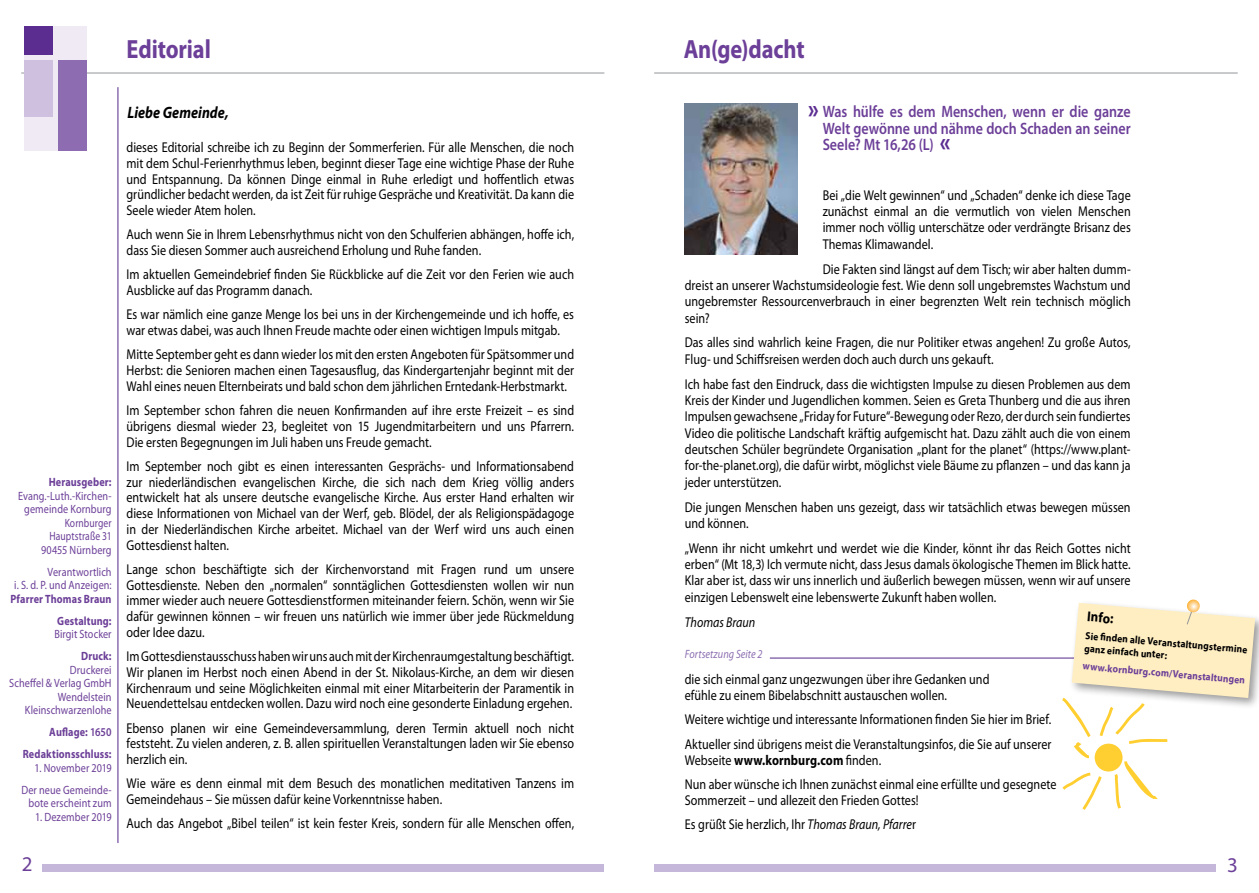
<style>
.page{position:relative;width:1259px;height:893px;background:#fff}
.page>*{position:absolute;margin:0;border:0;box-sizing:border-box;transform-origin:0 0}
.t1{font:700 27px "Myriad Pro";color:#5c2d91;scale:.85 1}
.t2{font:700 26.4px "Myriad Pro";letter-spacing:-.005em;color:#6c3f98;scale:.85 1}
.t3{font:21px "Myriad Pro";color:#6c3f98}
.t4{font:600 16.5px/16.4px "Myriad Pro";color:#6c3f98;text-align:justify;scale:.85 1}
.t5{font:italic 700 16.5px "Myriad Pro";letter-spacing:.005em;color:#000;scale:.85 1}
.t6{font:14.25px/15.8px "Myriad Pro";letter-spacing:.005em;color:#000;text-align:justify;scale:.85 1}
.t7{font:italic 14.25px "Myriad Pro";color:#000;scale:.85 1}
.t8{font:700 14.25px "Myriad Pro";color:#000;scale:.9 1}
.t9{font:12px/13.5px "Myriad Pro";letter-spacing:.01em;color:#6c3f98;text-align:right;scale:.85 1}
.t10{font:700 12px/22px "Myriad Pro";letter-spacing:.01em;color:#6c3f98;text-align:right;scale:.85 1}
.t11{font:italic 12px "Myriad Pro";letter-spacing:.005em;color:#8d6fb1;scale:.85 1}
.t12{font:700 10.5px/12.6px "Myriad Pro";color:#000;scale:.9 1}
.t13{font:700 10.5px "Myriad Pro";color:#6c3f98;scale:.9 1}
.s1{font-weight:600}
.s2{font-weight:700}
.s3{font-style:italic}
</style>
<div class="page">
<div style="left:42px;top:864px;width:562px;height:8px;background:#c5b7da"></div>
<hr style="left:21px;top:73px;width:583px;height:1px;background:#939598">
<div style="left:654px;top:864px;width:561px;height:8px;background:#c5b7da"></div>
<hr style="left:654px;top:73px;width:583px;height:1px;background:#939598">
<hr style="left:117px;top:87px;width:2px;height:756px;background:#8d6fb1">
<div style="left:24px;top:26px;width:62px;height:125px;background:#efeaf4"></div>
<div style="left:24px;top:60px;width:29px;height:57px;background:#cec0de"></div>
<div style="left:58px;top:60px;width:28px;height:91px;background:#8d6cb2"></div>
<div style="left:24px;top:26px;width:29px;height:29px;background:#5c2d91"></div>
<img style="left:685px;top:103px;width:112px;height:151px">
<hr style="left:770px;top:657px;width:362px;height:2px;background:#8d6fb1">
<div style="left:1067px;top:599px;width:192px;height:111px;background:#000;opacity:.4"></div>
<svg style="left:1059px;top:600px;width:196px;height:210px"></svg>
<h2 class="t2" style="left:126px;top:32px;width:101px">Editorial</h2>
<h2 class="t2" style="left:684px;top:32px;width:144px">An(ge)dacht</h2>
<p class="t10" style="left:49px;top:471px;width:75px">Herausgeber:</p>
<p class="t9" style="left:18px;top:489px;width:112px">Evang.-Luth.-Kirchen&shy;gemeinde Kornburg<br>Kornburger<br>Hauptstraße 31<br>90455 Nürnberg</p>
<p class="t9" style="left:14px;top:565px;width:116px">Verantwortlich<br>i. S. d. P. und Anzeigen:</p>
<p class="t10" style="left:10px;top:587px;width:121px">Pfarrer Thomas Braun<br>Gestaltung:</p>
<p class="t9" style="left:54px;top:627px;width:69px">Birgit Stocker</p>
<p class="t10" style="left:81px;top:645px;width:37px">Druck:</p>
<p class="t9" style="left:9px;top:663px;width:122px">Druckerei<br>Scheffel &amp; Verlag GmbH<br>Wendelstein<br>Kleinschwarzenlohe</p>
<p class="t10" style="left:23px;top:721px;width:106px">Auflage: <span class="s1">1650<br></span>Redaktionsschluss:</p>
<p class="t9" style="left:21px;top:757px;width:108px;line-height:22px">1. November 2019<br>Der neue Gemeinde-</p>
<p class="t9" style="left:29px;top:796px;width:99px">bote erscheint zum</p>
<p class="t9" style="left:35px;top:810px;width:91px">1. Dezember 2019</p>
<p class="t5" style="left:128px;top:101px;width:120px">Liebe Gemeinde,</p>
<p class="t6" style="left:126px;top:139px;width:528px">dieses Editorial schreibe ich zu Beginn der Sommerferien. Für alle Menschen, die noch mit dem Schul-Ferienrhythmus leben, beginnt dieser Tage eine wichtige Phase der Ruhe und Entspannung. Da können Dinge einmal in Ruhe erledigt und hoffentlich etwas gründlicher bedacht werden, da ist Zeit für ruhige Gespräche und Kreativität. Da kann die Seele wieder Atem holen.</p>
<p class="t6" style="left:126px;top:226px;width:528px">Auch wenn Sie in Ihrem Lebensrhythmus nicht von den Schulferien abhängen, hoffe ich, dass Sie diesen Sommer auch ausreichend Erholung und Ruhe fanden.</p>
<p class="t6" style="left:126px;top:266px;width:528px">Im aktuellen Gemeindebrief finden Sie Rückblicke auf die Zeit vor den Ferien wie auch<br>Ausblicke auf das Programm danach.</p>
<p class="t6" style="left:126px;top:306px;width:528px">Es war nämlich eine ganze Menge los bei uns in der Kirchengemeinde und ich hoffe, es war etwas dabei, was auch Ihnen Freude machte oder einen wichtigen Impuls mitgab.</p>
<p class="t6" style="left:126px;top:346px;width:528px">Mitte September geht es dann wieder los mit den ersten Angeboten für Spätsommer und Herbst: die Senioren machen einen Tagesausflug, das Kindergartenjahr beginnt mit der Wahl eines neuen Elternbeirats und bald schon dem jährlichen Erntedank-Herbstmarkt.</p>
<p class="t6" style="left:126px;top:402px;width:528px">Im September schon fahren die neuen Konfirmanden auf ihre erste Freizeit – es sind übrigens diesmal wieder 23, begleitet von 15 Jugendmitarbeitern und uns Pfarrern.<br>Die ersten Begegnungen im Juli haben uns Freude gemacht.</p>
<p class="t6" style="left:126px;top:458px;width:528px">Im September noch gibt es einen interessanten Gesprächs- und Informationsabend zur niederländischen evangelischen Kirche, die sich nach dem Krieg völlig anders entwickelt hat als unsere deutsche evangelische Kirche. Aus erster Hand erhalten wir diese Informationen von Michael van der Werf, geb. Blödel, der als Religionspädagoge in der Niederländischen Kirche arbeitet. Michael van der Werf wird uns auch einen Gottesdienst halten.</p>
<p class="t6" style="left:126px;top:561px;width:528px">Lange schon beschäftigte sich der Kirchenvorstand mit Fragen rund um unsere Gottesdienste. Neben den „normalen“ sonntäglichen Gottesdiensten wollen wir nun immer wieder auch neuere Gottesdienstformen miteinander feiern. Schön, wenn wir Sie dafür gewinnen können – wir freuen uns natürlich wie immer über jede Rückmeldung oder Idee dazu.</p>
<p class="t6" style="left:126px;top:648px;width:528px">Im Gottesdienstausschuss haben wir uns auch mit der Kirchenraumgestaltung beschäftigt.<br>Wir planen im Herbst noch einen Abend in der St. Nikolaus-Kirche, an dem wir diesen Kirchenraum und seine Möglichkeiten einmal mit einer Mitarbeiterin der Paramentik in Neuendettelsau entdecken wollen. Dazu wird noch eine gesonderte Einladung ergehen.</p>
<p class="t6" style="left:126px;top:720px;width:528px">Ebenso planen wir eine Gemeindeversammlung, deren Termin aktuell noch nicht feststeht. Zu vielen anderen, z. B. allen spirituellen Veranstaltungen laden wir Sie ebenso herzlich ein.</p>
<p class="t6" style="left:126px;top:775px;width:528px">Wie wäre es denn einmal mit dem Besuch des monatlichen meditativen Tanzens im<br>Gemeindehaus – Sie müssen dafür keine Vorkenntnisse haben.</p>
<p class="t6" style="left:126px;top:815px;width:528px">Auch das Angebot „Bibel teilen“ ist kein fester Kreis, sondern für alle Menschen offen,</p>
<p class="t4" style="left:822px;top:103px;width:364px">Was hülfe es dem Menschen, wenn er die ganze Welt gewönne und nähme doch Schaden an seiner Seele? Mt 16,26 (L)</p>
<p class="t6" style="left:822px;top:186px;width:364px;line-height:16.4px">Bei „die Welt gewinnen“ und „Schaden“ denke ich diese Tage zunächst einmal an die vermutlich von vielen Menschen immer noch völlig unterschätze oder verdrängte Brisanz des Themas Klimawandel.</p>
<p class="t6" style="left:685px;top:260px;width:526px;line-height:16.4px;text-indent:138px">Die Fakten sind längst auf dem Tisch; wir aber halten dumm&shy;dreist an unserer Wachstumsideologie fest. Wie denn soll ungebremstes Wachstum und ungebremster Ressourcenverbrauch in einer begrenzten Welt rein technisch möglich sein?</p>
<p class="t6" style="left:685px;top:334px;width:526px;line-height:16.4px">Das alles sind wahrlich keine Fragen, die nur Politiker etwas angehen! Zu große Autos,<br>Flug- und Schiffsreisen werden doch auch durch uns gekauft.</p>
<p class="t6" style="left:685px;top:375px;width:526px;line-height:16.4px">Ich habe fast den Eindruck, dass die wichtigsten Impulse zu diesen Problemen aus dem Kreis der Kinder und Jugendlichen kommen. Seien es Greta Thunberg und die aus ihren Impulsen gewachsene „Friday for Future“-Bewegung oder Rezo, der durch sein fundiertes Video die politische Landschaft kräftig aufgemischt hat. Dazu zählt auch die von einem deutschen Schüler begründete Organisation „plant for the planet“ (https://www.plant&shy;for-the-planet.org), die dafür wirbt, möglichst viele Bäume zu pflanzen – und das kann ja jeder unterstützen.</p>
<p class="t6" style="left:685px;top:498px;width:526px;line-height:16.4px">Die jungen Menschen haben uns gezeigt, dass wir tatsächlich etwas bewegen müssen und können.</p>
<p class="t6" style="left:685px;top:540px;width:526px;line-height:16.4px">„Wenn ihr nicht umkehrt und werdet wie die Kinder, könnt ihr das Reich Gottes nicht erben“ (Mt 18,3) Ich vermute nicht, dass Jesus damals ökologische Themen im Blick hatte.<br>Klar aber ist, dass wir uns innerlich und äußerlich bewegen müssen, wenn wir auf unsere einzigen Lebenswelt eine lebenswerte Zukunft haben wollen.</p>
<p class="t7" style="left:685px;top:613px;width:85px">Thomas Braun</p>
<h1 class="t1" style="left:808px;top:91px;width:14px">»</h1>
<p class="t8" style="left:1088px;top:607px;width:31px;rotate:5deg">Info:</p>
<p class="t12" style="left:1086px;top:629px;width:182px;rotate:5deg">Sie fi nden alle Veranstaltungstermine ganz einfach unter:</p>
<p class="t13" style="left:1083px;top:659px;width:182px;rotate:5deg">www.kornburg.com/Veranstaltungen</p>
<p class="t11" style="left:685px;top:647px;width:93px">Fortsetzung Seite 2</p>
<p class="t6" style="left:685px;top:672px;width:360px">die sich einmal ganz ungezwungen über ihre Gedanken und efühle zu einem Bibelabschnitt austauschen wollen.</p>
<p class="t6" style="left:685px;top:707px;width:433px;line-height:24.3px">Weitere wichtige und interessante Informationen finden Sie hier im Brief.<br>Aktueller sind übrigens meist die Veranstaltungsinfos, die Sie auf unserer</p>
<p class="t6" style="left:685px;top:747px;width:439px;line-height:24.3px">Webseite <span class="s2">www.kornburg.com</span> finden.<br>Nun aber wünsche ich Ihnen zunächst einmal eine erfüllte und gesegnete</p>
<p class="t6" style="left:685px;top:787px;width:276px;line-height:24.3px">Sommerzeit – und allezeit den Frieden Gottes!<br>Es grüßt Sie herzlich, Ihr <span class="s3">Thomas Braun, Pfarre</span>r</p>
<h3 class="t3" style="left:22px;top:851px;width:12px">2</h3>
<h3 class="t3" style="left:1227px;top:852px;width:12px">3</h3>
</div>
